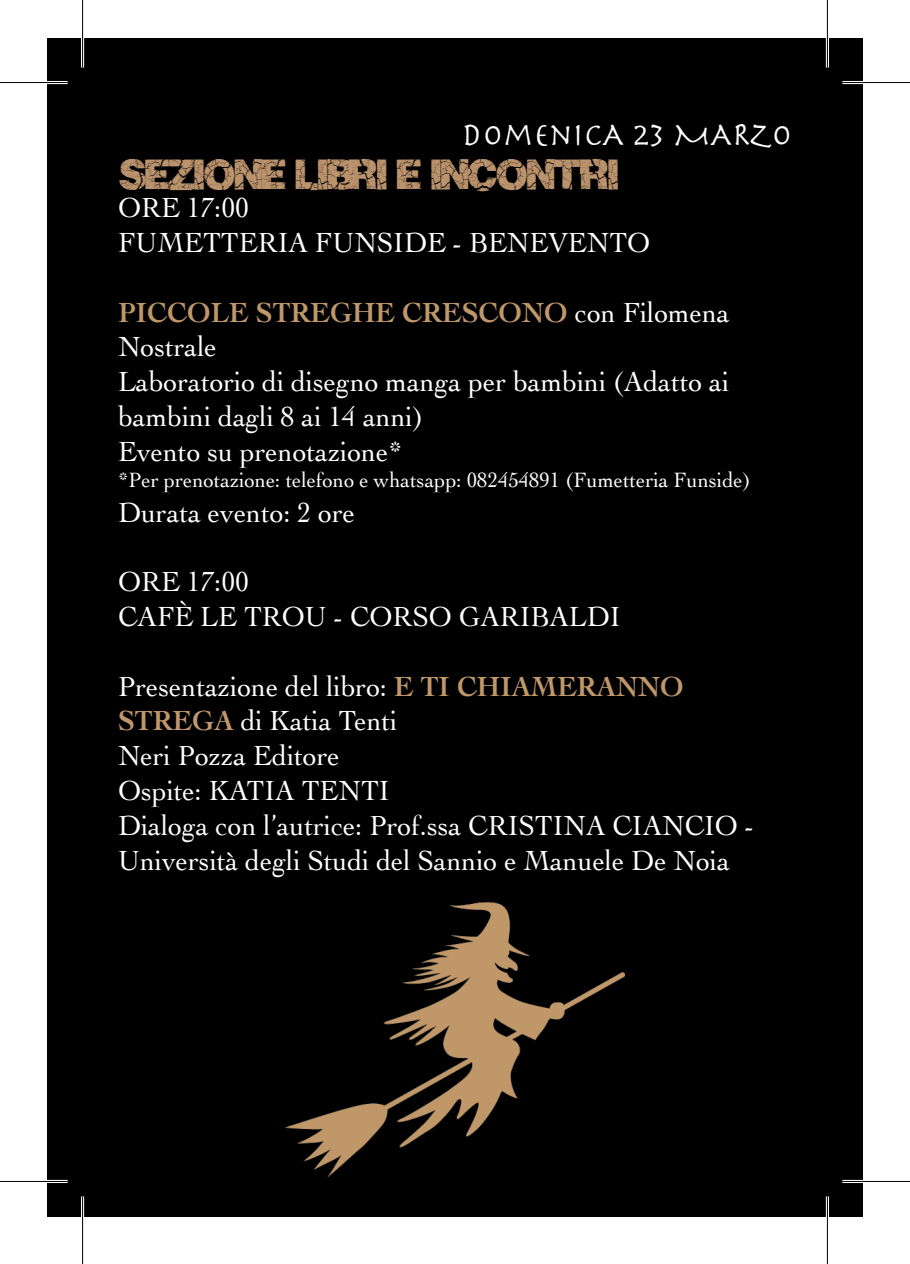
<style>
.page{position:relative;width:910px;height:1264px;background:#fff}
.page>*{position:absolute;margin:0;border:0;box-sizing:border-box;transform-origin:0 0}
.t1{font:36.25px "Crackvetica";color:#bb936c;scale:.95 1}
.t2{font:33.5px "Herculanum";color:#fff;scale:.95 1}
.t3{font:29px/34.8px "Cochin";color:#fff;scale:.95 1}
.t4{font:21.75px "Cochin";color:#fff;scale:.95 1}
.s1{font-weight:700;color:#bf9769}
</style>
<div class="page">
<div style="left:47px;top:39px;width:815px;height:1177px;background:#000001"></div>
<img style="left:285px;top:902px;width:339px;height:274px">
<hr style="left:0;top:81px;width:68px;height:3px;background:#fff">
<hr style="left:842px;top:81px;width:67px;height:3px;background:#fff">
<hr style="left:0;top:1179px;width:68px;height:3px;background:#fff">
<hr style="left:842px;top:1179px;width:67px;height:3px;background:#fff">
<hr style="left:81px;top:0;width:3px;height:68px;background:#fff">
<hr style="left:81px;top:1196px;width:3px;height:67px;background:#fff">
<hr style="left:825px;top:0;width:3px;height:68px;background:#fff">
<hr style="left:825px;top:1196px;width:3px;height:67px;background:#fff">
<hr style="left:0;top:82px;width:68px;height:1px;background:#000">
<hr style="left:842px;top:82px;width:67px;height:1px;background:#000">
<hr style="left:0;top:1180px;width:68px;height:1px;background:#000">
<hr style="left:842px;top:1180px;width:67px;height:1px;background:#000">
<hr style="left:82px;top:0;width:1px;height:68px;background:#000">
<hr style="left:82px;top:1196px;width:1px;height:67px;background:#000">
<hr style="left:826px;top:0;width:1px;height:68px;background:#000">
<hr style="left:826px;top:1196px;width:1px;height:67px;background:#000">
<p class="t2" style="left:461px;top:114px;width:349px">DOMENICA 23 MARZO</p>
<p class="t1" style="left:120px;top:158px;width:525px">SEZIONE LIBRI E INCONTRI</p>
<p class="t3" style="left:118px;top:189px;width:561px">ORE 17:00<br>FUMETTERIA FUNSIDE - BENEVENTO</p>
<p class="t3" style="left:118px;top:293px;width:645px"><span class="s1">PICCOLE STREGHE CRESCONO</span> con Filomena<br>Nostrale<br>Laboratorio di disegno manga per bambini (Adatto ai bambini dagli 8 ai 14 anni)<br>Evento su prenotazione*</p>
<p class="t4" style="left:118px;top:465px;width:667px">*Per prenotazione: telefono e whatsapp: 082454891 (Fumetteria Funside)</p>
<p class="t3" style="left:118px;top:493px;width:251px">Durata evento: 2 ore</p>
<p class="t3" style="left:118px;top:563px;width:530px">ORE 17:00<br>CAFÈ LE TROU - CORSO GARIBALDI</p>
<p class="t3" style="left:118px;top:667px;width:670px">Presentazione del libro: <span class="s1">E TI CHIAMERANNO STREGA</span> di Katia Tenti<br>Neri Pozza Editore<br>Ospite: KATIA TENTI<br>Dialoga con l’autrice: Prof.ssa CRISTINA CIANCIO - Università degli Studi del Sannio e Manuele De Noia</p>
</div>
